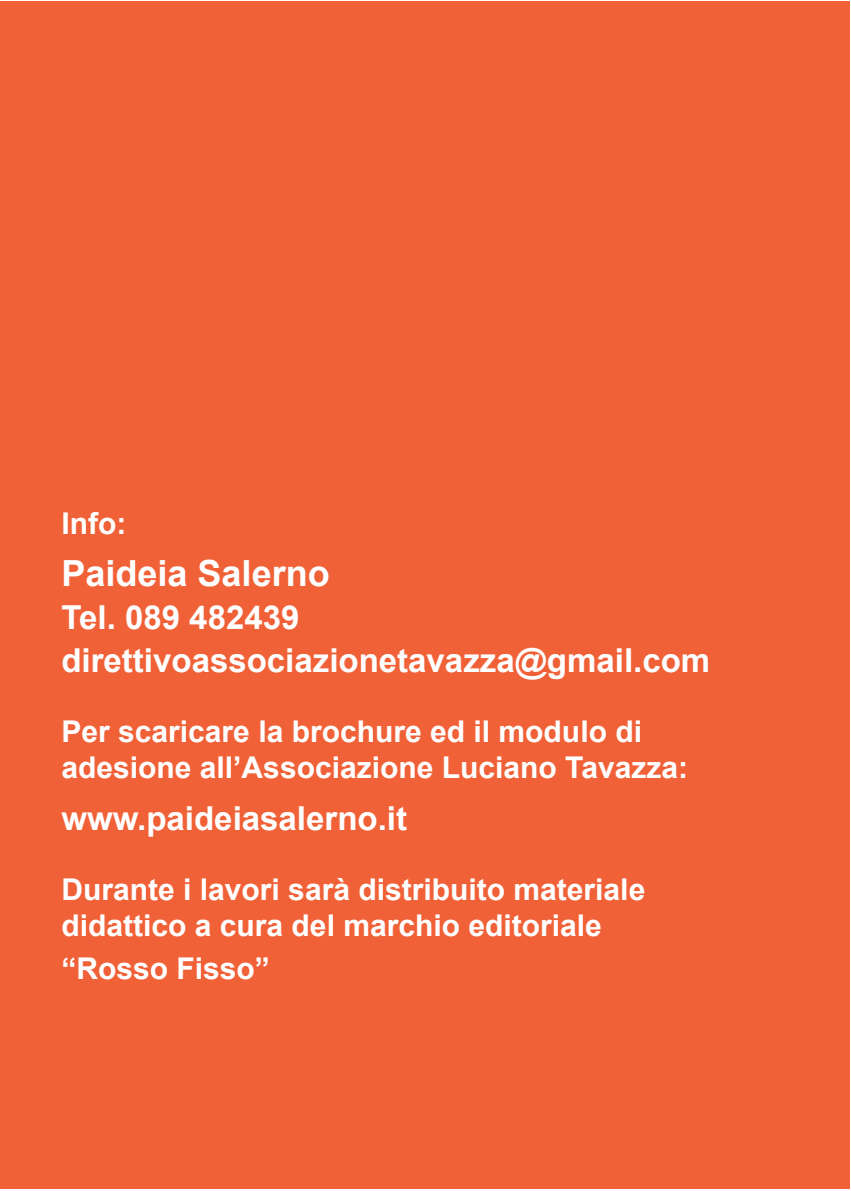
<style>
.page{position:relative;width:851px;height:1191px;background:#fff}
.page>*{position:absolute;margin:0;border:0;box-sizing:border-box;transform-origin:0 0}
.t1{font:700 36px "Arial";color:#fff}
.t2{font:700 33px/43.2px "Arial";color:#fff}
.t3{font:700 30px/36px "Arial";color:#fff}
</style>
<div class="page">
<div style="left:1px;top:2px;width:849px;height:1187px;background:#f16138"></div>
<p class="t3" style="left:61px;top:506px;width:66px">Info:</p>
<p class="t1" style="left:61px;top:549px;width:270px">Paideia Salerno</p>
<p class="t2" style="left:61px;top:596px;width:650px">Tel. 089 482439 direttivoassociazionetavazza@gmail.com</p>
<p class="t3" style="left:61px;top:714px;width:628px">Per scaricare la brochure ed il modulo di adesione all’Associazione Luciano Tavazza:</p>
<p class="t2" style="left:61px;top:797px;width:347px">www.paideiasalerno.it</p>
<p class="t3" style="left:61px;top:872px;width:585px">Durante i lavori sarà distribuito materiale didattico a cura del marchio editoriale</p>
<p class="t3" style="left:61px;top:951px;width:210px">“Rosso Fisso”</p>
</div>
